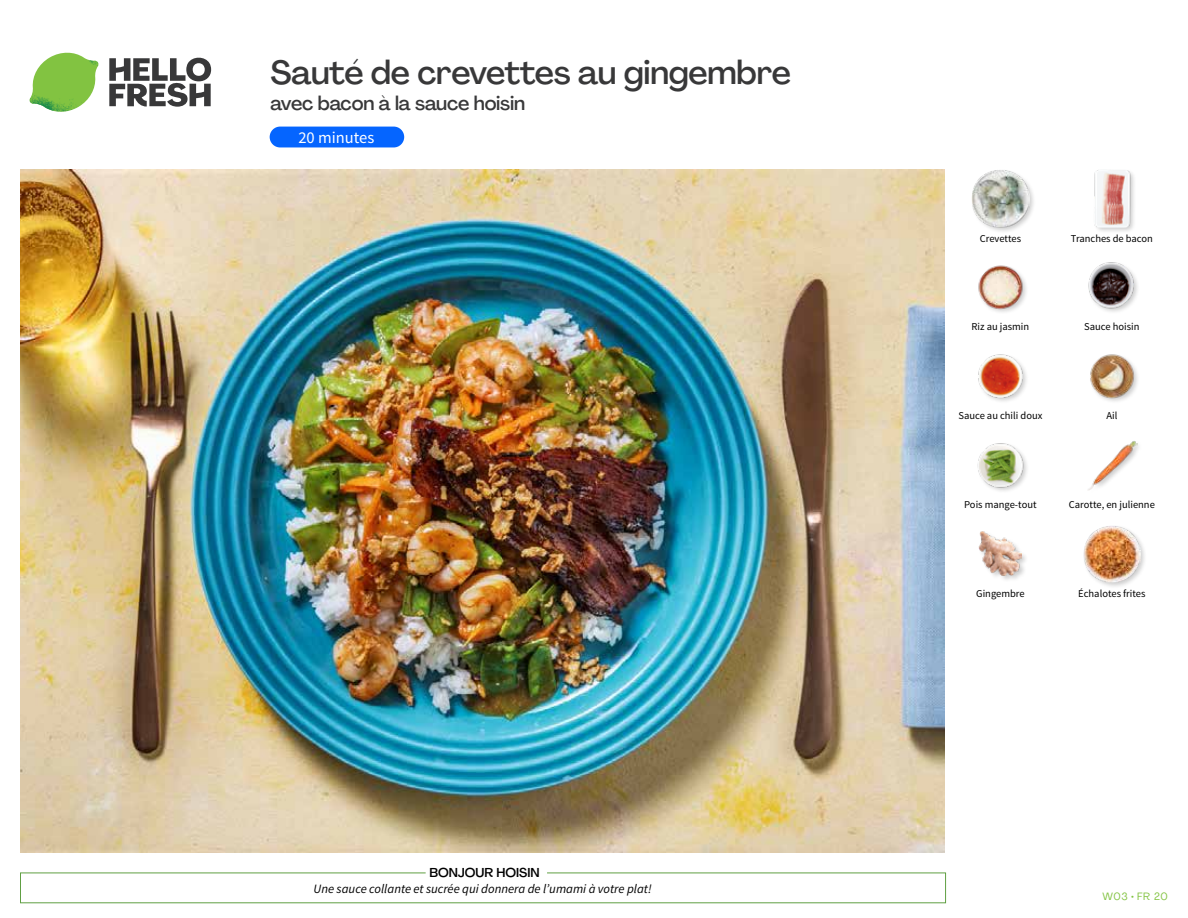
<style>
.page{position:relative;width:1188px;height:918px;background:#fff}
.page>*{position:absolute;margin:0;border:0;box-sizing:border-box;transform-origin:0 0}
.t1{font:500 33px "Agrandir";letter-spacing:-.01em;color:#383839}
.t2{font:500 19.5px "Agrandir";letter-spacing:-.01em;color:#383839}
.t3{font:16.5px "Source Sans Pro";color:#fff}
.t4{font:italic 12.75px "Source Sans Pro";color:#000}
.t5{font:500 12.75px "Agrandir";color:#000}
.t6{font:10.5px "Source Sans Pro";color:#000}
.t7{font:10.5px "Agrandir";letter-spacing:.05em;color:#82c341}
</style>
<div class="page">
<div style="left:270px;top:127px;width:134px;height:20px;background:#0565ff;border-radius:10px"></div>
<svg style="left:109px;top:57px;width:102px;height:50px"></svg>
<svg style="left:34px;top:53px;width:62px;height:40px"></svg>
<img style="left:67px;top:53px;width:32px;height:26px">
<img style="left:33px;top:75px;width:59px;height:11px">
<img style="left:29px;top:79px;width:61px;height:33px">
<img style="left:65px;top:86px;width:27px;height:25px">
<div style="left:20px;top:873px;width:926px;height:30px;border:1px solid #609f43"></div>
<div style="left:426px;top:865px;width:121px;height:15px;background:#fff"></div>
<img style="left:21px;top:170px;width:924px;height:682px">
<div style="left:1082px;top:524px;width:65px;height:65px;background:#000;opacity:.2"></div>
<img style="left:1083px;top:525px;width:58px;height:58px">
<div style="left:979px;top:530px;width:49px;height:53px;background:#000;opacity:.2"></div>
<img style="left:979px;top:531px;width:43px;height:46px">
<img style="left:1088px;top:441px;width:49px;height:49px">
<img style="left:977px;top:443px;width:50px;height:48px">
<img style="left:1090px;top:354px;width:48px;height:48px">
<img style="left:978px;top:354px;width:49px;height:47px">
<img style="left:1088px;top:262px;width:50px;height:50px">
<img style="left:978px;top:265px;width:48px;height:47px">
<div style="left:1093px;top:168px;width:44px;height:66px;background:#000;opacity:.2"></div>
<img style="left:1093px;top:170px;width:44px;height:57px">
<div style="left:971px;top:169px;width:65px;height:65px;background:#000;opacity:.2"></div>
<img style="left:972px;top:170px;width:57px;height:57px">
<h1 class="t1" style="left:271px;top:52px;width:522px">Sauté de crevettes au gingembre</h1>
<h2 class="t2" style="left:271px;top:91px;width:256px">avec bacon à la sauce hoisin</h2>
<h3 class="t3" style="left:298px;top:128px;width:77px">20 minutes</h3>
<p class="t5" style="left:429px;top:864px;width:112px">BONJOUR HOISIN</p>
<p class="t4" style="left:314px;top:881px;width:340px">Une sauce collante et sucrée qui donnera de l’umami à votre plat!</p>
<p class="t6" style="left:980px;top:232px;width:43px">Crevettes</p>
<p class="t6" style="left:1071px;top:232px;width:84px">Tranches de bacon</p>
<p class="t6" style="left:972px;top:320px;width:59px">Riz au jasmin</p>
<p class="t6" style="left:1084px;top:320px;width:57px">Sauce hoisin</p>
<p class="t6" style="left:958px;top:409px;width:86px">Sauce au chili doux</p>
<p class="t6" style="left:1106px;top:409px;width:12px">Ail</p>
<p class="t6" style="left:964px;top:498px;width:74px">Pois mange-tout</p>
<p class="t6" style="left:1069px;top:498px;width:87px">Carotte, en julienne</p>
<p class="t6" style="left:976px;top:587px;width:50px">Gingembre</p>
<p class="t6" style="left:1078px;top:587px;width:69px">Échalotes frites</p>
<p class="t7" style="left:1103px;top:890px;width:67px">W03 • FR 20</p>
</div>
